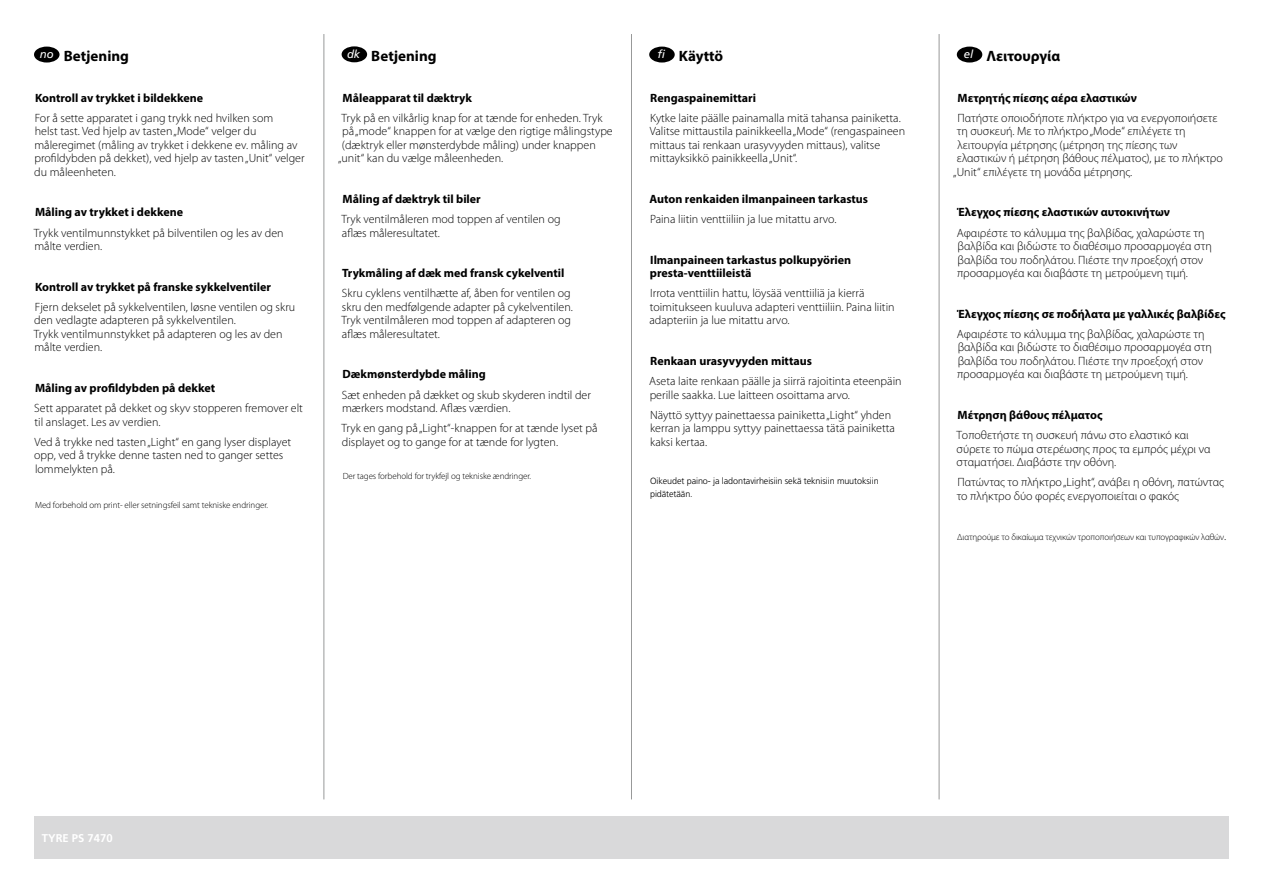
<style>
.page{position:relative;width:1263px;height:893px;background:#fff}
.page>*{position:absolute;margin:0;border:0;box-sizing:border-box;transform-origin:0 0}
.t1{font:700 15px "Myriad Pro";color:#000}
.t2{font:300 12px/13.5px "Myriad Pro";color:#000}
.t3{font:700 12px/13.5px "Myriad Pro";color:#000}
.t4{font:700 11.25px "Frutiger";color:#fff}
.t5{font:300 9px "Myriad Pro";letter-spacing:-.01em;color:#000}
.t6{font:300 9px/13.5px "Frutiger";letter-spacing:-.01em;color:#000}
.s1{font-size:12px}
</style>
<div class="page">
<hr style="left:323px;top:34px;width:1px;height:765px;background:#989999">
<hr style="left:631px;top:34px;width:1px;height:765px;background:#989999">
<hr style="left:939px;top:34px;width:1px;height:765px;background:#989999">
<div style="left:34px;top:816px;width:1195px;height:43px;background:#d9d9da"></div>
<div style="left:342px;top:46px;width:25px;height:16px;background:#000;border-radius:50%"></div>
<div style="left:649px;top:47px;width:26px;height:16px;background:#000;border-radius:50%"></div>
<div style="left:957px;top:47px;width:25px;height:16px;background:#000;border-radius:50%"></div>
<div style="left:34px;top:47px;width:26px;height:16px;background:#000;border-radius:50%"></div>
<p class="t1" style="left:40px;top:46px;width:91px"><sup>no</sup> Betjening</p>
<p class="t3" style="left:35px;top:90px;width:170px">Kontroll av trykket i bildekkene</p>
<p class="t2" style="left:34px;top:111px;width:272px">For å sette apparatet i gang trykk ned hvilken som<br>helst tast. Ved hjelp av tasten „Mode“ velger du måleregimet (måling av trykket i dekkene ev. måling av profildybden på dekket), ved hjelp av tasten „Unit“ velger du måleenheten.</p>
<p class="t3" style="left:35px;top:205px;width:150px">Måling av trykket i dekkene</p>
<p class="t2" style="left:34px;top:226px;width:251px">Trykk ventilmunnstykket på bilventilen og les av den målte verdien.</p>
<p class="t3" style="left:35px;top:279px;width:238px">Kontroll av trykket på franske sykkelventiler</p>
<p class="t2" style="left:34px;top:300px;width:263px">Fjern dekselet på sykkelventilen, løsne ventilen og skru den vedlagte adapteren på sykkelventilen.<br>Trykk ventilmunnstykket på adapteren og les av den målte verdien.</p>
<p class="t3" style="left:35px;top:381px;width:182px">Måling av profildybden på dekket</p>
<p class="t2" style="left:34px;top:401px;width:270px">Sett apparatet på dekket og skyv stopperen fremover elt til anslaget. Les av verdien.</p>
<p class="t2" style="left:34px;top:435px;width:258px">Ved å trykke ned tasten „Light“ en gang lyser displayet opp, ved å trykke denne tasten ned to ganger settes lommelykten på.</p>
<p class="t5" style="left:35px;top:499px;width:235px">Med forbehold om print- eller setningsfeil samt tekniske endringer.</p>
<p class="t1" style="left:347px;top:46px;width:91px"><sup>dk</sup> Betjening</p>
<p class="t3" style="left:343px;top:90px;width:131px">Måleapparat til dæktryk</p>
<p class="t2" style="left:341px;top:111px;width:263px">Tryk på en vilkårlig knap for at tænde for enheden. Tryk</p>
<p class="t2" style="left:342px;top:124px;width:272px">på „mode“ knappen for at vælge den rigtige målingstype</p>
<p class="t2" style="left:342px;top:138px;width:255px">(dæktryk eller mønsterdybde måling) under knappen</p>
<p class="t2" style="left:338px;top:151px;width:167px">„unit“ kan du vælge måleenheden.</p>
<p class="t3" style="left:343px;top:192px;width:140px">Måling af dæktryk til biler</p>
<p class="t2" style="left:341px;top:212px;width:221px">Tryk ventilmåleren mod toppen af ventilen og aflæs måleresultatet.</p>
<p class="t3" style="left:342px;top:266px;width:224px">Trykmåling af dæk med fransk cykelventil</p>
<p class="t2" style="left:341px;top:286px;width:233px">Skru cyklens ventilhætte af, åben for ventilen og skru den medfølgende adapter på cykelventilen.<br>Tryk ventilmåleren mod toppen af adapteren og aflæs måleresultatet.</p>
<p class="t3" style="left:343px;top:367px;width:145px">Dækmønsterdybde måling</p>
<p class="t2" style="left:342px;top:388px;width:251px">Sæt enheden på dækket og skub skyderen indtil der mærkers modstand. Aflæs værdien.</p>
<p class="t2" style="left:341px;top:421px;width:258px">Tryk en gang på „Light“-knappen for at tænde lyset på displayet og to gange for at tænde for lygten.</p>
<p class="t5" style="left:343px;top:471px;width:190px">Der tages forbehold for trykfejl og tekniske ændringer.</p>
<p class="t1" style="left:657px;top:46px;width:67px"><sup>fi</sup> Käyttö</p>
<p class="t3" style="left:650px;top:90px;width:107px">Rengaspainemittari</p>
<p class="t2" style="left:650px;top:111px;width:257px">Kytke laite päälle painamalla mitä tahansa painiketta.<br>Valitse mittaustila painikkeella „Mode“ (rengaspaineen mittaus tai renkaan urasyvyyden mittaus), valitse mittayksikkö painikkeella „Unit“.</p>
<p class="t3" style="left:649px;top:192px;width:220px">Auton renkaiden ilmanpaineen tarkastus</p>
<p class="t2" style="left:650px;top:212px;width:188px">Paina liitin venttiiliin ja lue mitattu arvo.</p>
<p class="t3" style="left:650px;top:252px;width:203px">Ilmanpaineen tarkastus polkupyörien presta-venttiileistä</p>
<p class="t2" style="left:649px;top:286px;width:247px">Irrota venttiilin hattu, löysää venttiiliä ja kierrä toimitukseen kuuluva adapteri venttiiliin. Paina liitin adapteriin ja lue mitattu arvo.</p>
<p class="t3" style="left:650px;top:354px;width:163px">Renkaan urasyvyyden mittaus</p>
<p class="t2" style="left:649px;top:374px;width:254px">Aseta laite renkaan päälle ja siirrä rajoitinta eteenpäin perille saakka. Lue laitteen osoittama arvo.</p>
<p class="t2" style="left:650px;top:408px;width:246px">Näyttö syttyy painettaessa painiketta „Light“ yhden kerran ja lamppu syttyy painettaessa tätä painiketta kaksi kertaa.</p>
<p class="t6" style="left:650px;top:474px;width:230px">Oikeudet paino- ja ladontavirheisiin sekä teknisiin muutoksiin pidätetään.</p>
<p class="t1" style="left:964px;top:46px;width:98px"><sup>el</sup> Λειτουργία</p>
<p class="t3" style="left:957px;top:90px;width:181px">Μετρητής πίεσης αέρα ελαστικών</p>
<p class="t2" style="left:957px;top:111px;width:262px">Πατήστε οποιοδήποτε πλήκτρο για να ενεργοποιήσετε</p>
<p class="t2" style="left:957px;top:124px;width:230px">τη συσκευή. Με το πλήκτρο „Mode“ επιλέγετε τη</p>
<p class="t2" style="left:957px;top:138px;width:222px">λειτουργία μέτρησης (μέτρηση της πίεσης των</p>
<p class="t2" style="left:957px;top:151px;width:267px">ελαστικών ή μέτρηση βάθους πέλματος), με το πλήκτρο</p>
<p class="t2" style="left:953px;top:165px;width:181px">„Unit“ επιλέγετε τη μονάδα μέτρησης.</p>
<p class="t3" style="left:957px;top:205px;width:214px">Έλεγχος πίεσης ελαστικών αυτοκινήτων</p>
<p class="t2" style="left:957px;top:226px;width:257px">Αφαιρέστε το κάλυμμα της βαλβίδας, χαλαρώστε τη βαλβίδα και βιδώστε το διαθέσιμο προσαρμογέα στη βαλβίδα του ποδηλάτου. Πιέστε την προεξοχή στον προσαρμογέα και διαβάστε τη μετρούμενη τιμή.</p>
<p class="t3" style="left:957px;top:306px;width:270px">Έλεγχος πίεσης σε ποδήλατα με γαλλικές βαλβίδες</p>
<p class="t2" style="left:957px;top:327px;width:257px">Αφαιρέστε το κάλυμμα της βαλβίδας, χαλαρώστε τη βαλβίδα και βιδώστε το διαθέσιμο προσαρμογέα στη βαλβίδα του ποδηλάτου. Πιέστε την προεξοχή στον προσαρμογέα και διαβάστε τη μετρούμενη τιμή.</p>
<p class="t3" style="left:957px;top:408px;width:146px">Μέτρηση βάθους πέλματος</p>
<p class="t2" style="left:956px;top:428px;width:256px">Τοποθετήστε τη συσκευή πάνω στο ελαστικό και σύρετε το πώμα στερέωσης προς τα εμπρός μέχρι να σταματήσει. Διαβάστε την οθόνη.</p>
<p class="t2" style="left:957px;top:475px;width:269px">Πατώντας το πλήκτρο „Light“, ανάβει η οθόνη, πατώντας το πλήκτρο δύο φορές ενεργοποιείται ο φακός</p>
<p class="t5" style="left:957px;top:532px;width:270px">Διατηρούμε το δικαίωμα τεχνικών τροποποιήσεων και τυπογραφικών λαθών<span class="s1">.</span></p>
<p class="t4" style="left:42px;top:831px;width:72px">Tyre PS 7470</p>
</div>
